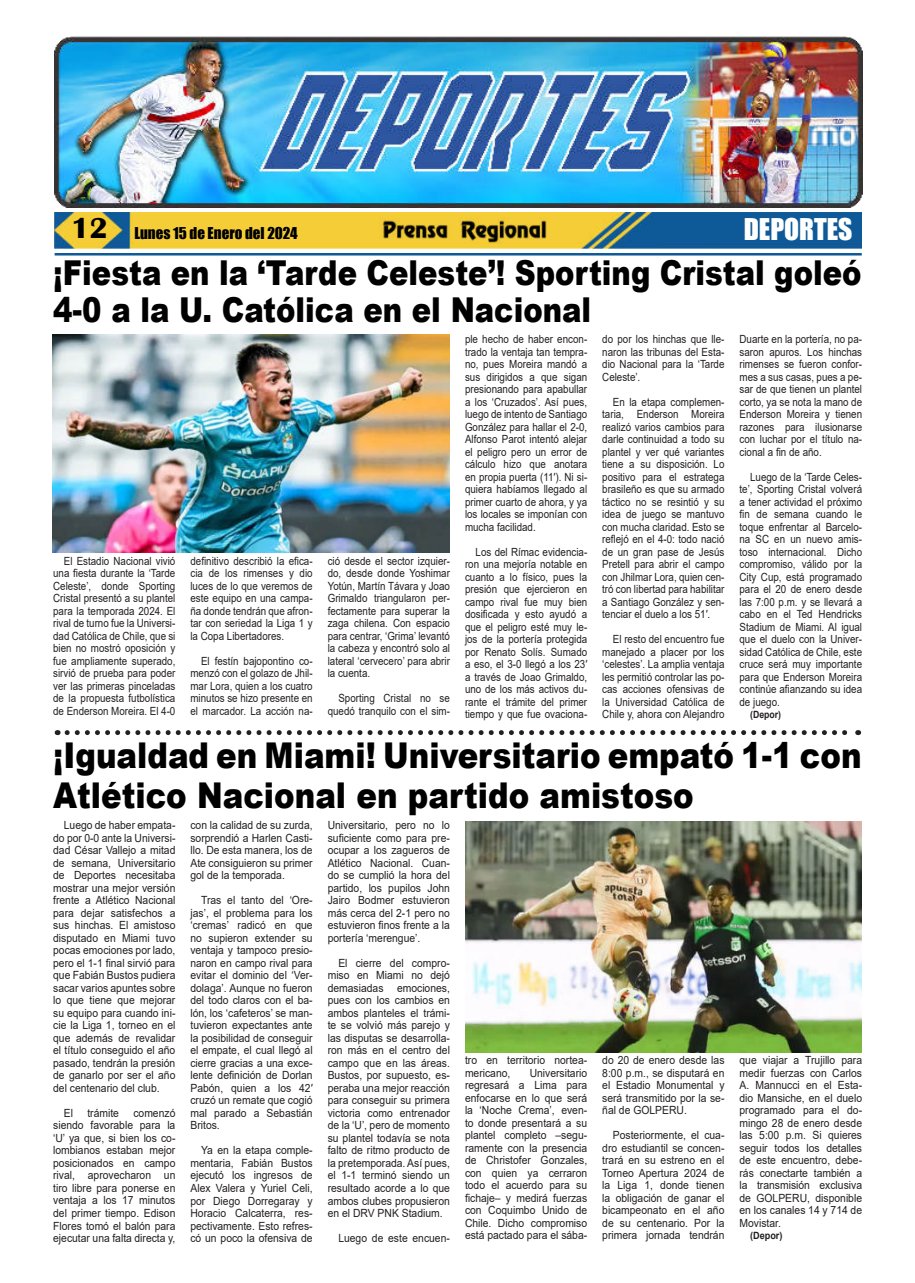
<style>
.page{position:relative;width:915px;height:1283px;background:#fff}
.page>*{position:absolute;margin:0;border:0;box-sizing:border-box;transform-origin:0 0}
.t1{font:900 35.5px/40px "Arial";color:#000;scale:.87 1}
.t2{font:900 34.25px/37.5px "Arial";color:#000;scale:.85 1}
.t3{font:27.5px "Impact";color:#fff}
.t4{font:15px "Impact";color:#000}
.t5{font:11.25px/12.5px "Arial";color:#231f20;text-align:justify;scale:.92 1}
.t6{font:11.25px/12.5px "Arial";color:#231f20;text-align:justify;scale:.87 1}
.t7{font:700 10px "Arial";color:#231f20;scale:.87 1}
.t8{font:700 10px "Arial";color:#231f20;scale:.91 1}
.s1{font-family:"Britannic";font-weight:700;font-size:30px}
</style>
<div class="page">
<img style="left:55px;top:212px;width:806px;height:36px">
<hr style="left:55px;top:253px;width:806px;height:2px;background:#0f5998">
<img style="left:379px;top:217px;width:170px;height:26px">
<img style="left:55px;top:37px;width:806px;height:170px">
<img style="left:53px;top:335px;width:397px;height:218px">
<svg style="left:67px;top:730px;width:791px;height:5px"></svg>
<img style="left:465px;top:821px;width:396px;height:231px">
<h3 class="t4" style="left:71px;top:225px;width:228px"><span class="s1">12</span> Lunes 15 de Enero del 2024</h3>
<h3 class="t3" style="left:743px;top:214px;width:110px">DEPORTES</h3>
<h2 class="t2" style="left:53px;top:257px;width:952px">¡Fiesta en la ‘Tarde Celeste’! Sporting Cristal goleó<br>4-0 a la U. Católica en el Nacional</h2>
<p class="t6" style="left:739px;top:333px;width:142px">Duarte en la portería, no pa&shy;saron apuros. Los hinchas rimenses se fueron confor&shy;mes a sus casas, pues a pe&shy;sar de que tienen un plantel corto, ya se nota la mano de Enderson Moreira y tienen razones para ilusionarse con luchar por el título na&shy;cional a fin de año.</p>
<p class="t6" style="left:739px;top:472px;width:142px;text-indent:11px">Luego de la ‘Tarde Celes&shy;te’, Sporting Cristal volverá a tener actividad el próximo fin de semana cuando le toque enfrentar al Barcelo&shy;na SC en un nuevo amis&shy;toso internacional. Dicho compromiso, válido por la City Cup, está programado para el 20 de enero desde las 7:00 p.m. y se llevará a cabo en el Ted Hendricks Stadium de Miami. Al igual que el duelo con la Univer&shy;sidad Católica de Chile, este cruce será muy importante para que Enderson Moreira continúe afianzando su idea de juego.</p>
<p class="t7" style="left:750px;top:711px;width:37px">(Depor)</p>
<h1 class="t1" style="left:53px;top:739px;width:930px">¡Igualdad en Miami! Universitario empató 1-1 con<br>Atlético Nacional en partido amistoso</h1>
<p class="t5" style="left:53px;top:820px;width:134px;text-indent:11px">Luego de haber empata&shy;do por 0-0 ante la Universi&shy;dad César Vallejo a mitad de semana, Universitario de Deportes necesitaba mostrar una mejor versión frente a Atlético Nacional para dejar satisfechos a sus hinchas. El amistoso disputado en Miami tuvo pocas emociones por lado, pero el 1-1 final sirvió para que Fabián Bustos pudiera sacar varios apuntes sobre lo que tiene que mejorar su equipo para cuando ini&shy;cie la Liga 1, torneo en el que además de revalidar el título conseguido el año pasado, tendrán la presión de ganarlo por ser el año del centenario del club.</p>
<p class="t5" style="left:64px;top:1106px;width:12px">El</p>
<p class="t5" style="left:87px;top:1106px;width:36px">trámite</p>
<p class="t6" style="left:602px;top:334px;width:142px">do por los hinchas que lle&shy;naron las tribunas del Esta&shy;dio Nacional para la ‘Tarde Celeste’.</p>
<p class="t6" style="left:602px;top:397px;width:142px;text-indent:11px">En la etapa complemen&shy;taria, Enderson Moreira realizó varios cambios para darle continuidad a todo su plantel y ver qué variantes tiene a su disposición. Lo positivo para el estratega brasileño es que su armado táctico no se resintió y su idea de juego se mantuvo con mucha claridad. Esto se reflejó en el 4-0: todo nació de un gran pase de Jesús Pretell para abrir el campo con Jhilmar Lora, quien cen&shy;tró con libertad para habilitar a Santiago González y sen&shy;tenciar el duelo a los 51′.</p>
<p class="t6" style="left:602px;top:633px;width:142px;text-indent:11px">El resto del encuentro fue manejado a placer por los ‘celestes’. La amplia ventaja les permitió controlar las po&shy;cas acciones ofensivas de la Universidad Católica de Chile y, ahora con Alejandro</p>
<p class="t6" style="left:465px;top:334px;width:142px">ple hecho de haber encon&shy;trado la ventaja tan tempra&shy;no, pues Moreira mandó a sus dirigidos a que sigan presionando para apabullar a los ‘Cruzados’. Así pues, luego de intento de Santiago González para hallar el 2-0, Alfonso Parot intentó alejar el peligro pero un error de cálculo hizo que anotara en propia puerta (11′). Ni si&shy;quiera habíamos llegado al primer cuarto de ahora, y ya los locales se imponían con mucha facilidad.</p>
<p class="t6" style="left:465px;top:547px;width:142px;text-indent:11px">Los del Rímac evidencia&shy;ron una mejoría notable en cuanto a lo físico, pues la presión que ejercieron en campo rival fue muy bien dosificada y esto ayudó a que el peligro esté muy le&shy;jos de la portería protegida por Renato Solís. Sumado a eso, el 3-0 llegó a los 23′ a través de Joao Grimaldo, uno de los más activos du&shy;rante el trámite del primer tiempo y que fue ovaciona-</p>
<p class="t6" style="left:53px;top:555px;width:142px;text-indent:11px">El Estadio Nacional vivió una fiesta durante la ‘Tarde Celeste’, donde Sporting Cristal presentó a su plantel para la temporada 2024. El rival de turno fue la Universi&shy;dad Católica de Chile, que si bien no mostró oposición y fue ampliamente superado, sirvió de prueba para poder ver las primeras pinceladas de la propuesta futbolística de Enderson Moreira. El 4-0</p>
<p class="t6" style="left:190px;top:554px;width:142px">definitivo describió la efica&shy;cia de los rimenses y dio luces de lo que veremos de este equipo en una campa&shy;ña donde tendrán que afron&shy;tar con seriedad la Liga 1 y la Copa Libertadores.</p>
<p class="t6" style="left:327px;top:554px;width:142px">ció desde el sector izquier&shy;do, desde donde Yoshimar Yotún, Martín Távara y Joao Grimaldo triangularon per&shy;fectamente para superar la zaga chilena. Con espacio para centrar, ‘Grima’ levantó la cabeza y encontró solo al lateral ‘cervecero’ para abrir la cuenta.</p>
<p class="t6" style="left:327px;top:693px;width:142px;text-align:right">Sporting Cristal no se quedó tranquilo con el sim-</p>
<p class="t6" style="left:190px;top:654px;width:142px;text-indent:11px">El festín bajopontino co&shy;menzó con el golazo de Jhil&shy;mar Lora, quien a los cuatro minutos se hizo presente en el marcador. La acción na-</p>
<p class="t5" style="left:190px;top:819px;width:134px">con la calidad de su zurda, sorprendió a Harlen Casti&shy;llo. De esta manera, los de Ate consiguieron su primer gol de la temporada.</p>
<p class="t5" style="left:190px;top:895px;width:134px;text-indent:11px">Tras el tanto del ‘Ore&shy;jas’, el problema para los ‘cremas’ radicó en que no supieron extender su ventaja y tampoco presio&shy;naron en campo rival para evitar el dominio del ‘Ver&shy;dolaga’. Aunque no fueron del todo claros con el ba&shy;lón, los ‘cafeteros’ se man&shy;tuvieron expectantes ante la posibilidad de conseguir el empate, el cual llegó al cierre gracias a una exce&shy;lente definición de Dorlan Pabón, quien a los 42′ cruzó un remate que cogió mal parado a Sebastián Britos.</p>
<p class="t5" style="left:190px;top:1144px;width:134px;text-indent:11px">Ya en la etapa comple&shy;mentaria, Fabián Bustos ejecutó los ingresos de Alex Valera y Yuriel Celi, por Diego Dorregaray y Horacio Calcaterra, res&shy;pectivamente. Esto refres&shy;có un poco la ofensiva de</p>
<p class="t5" style="left:327px;top:819px;width:134px">Universitario, pero no lo suficiente como para pre&shy;ocupar a los zagueros de Atlético Nacional. Cuan&shy;do se cumplió la hora del partido, los pupilos John Jairo Bodmer estuvieron más cerca del 2-1 pero no estuvieron finos frente a la portería ‘merengue’.</p>
<p class="t5" style="left:327px;top:958px;width:134px;text-indent:11px">El cierre del compro&shy;miso en Miami no dejó demasiadas emociones, pues con los cambios en ambos planteles el trámi&shy;te se volvió más parejo y las disputas se desarrolla&shy;ron más en el centro del campo que en las áreas.<br>Bustos, por supuesto, es&shy;peraba una mejor reacción para conseguir su primera victoria como entrenador de la ‘U’, pero de momento su plantel todavía se nota falto de ritmo producto de la pretemporada. Así pues, el 1-1 terminó siendo un resultado acorde a lo que ambos clubes propusieron en el DRV PNK Stadium.</p>
<p class="t5" style="left:338px;top:1233px;width:123px">Luego de este encuen-</p>
<p class="t5" style="left:602px;top:1055px;width:134px">do 20 de enero desde las 8:00 p.m., se disputará en el Estadio Monumental y será transmitido por la se&shy;ñal de GOLPERU.</p>
<p class="t5" style="left:602px;top:1129px;width:134px;text-indent:11px">Posteriormente, el cua&shy;dro estudiantil se concen&shy;trará en su estreno en el Torneo Apertura 2024 de la Liga 1, donde tienen la obligación de ganar el bicampeonato en el año de su centenario. Por la primera jornada tendrán</p>
<p class="t5" style="left:465px;top:1055px;width:134px">tro en territorio nortea&shy;mericano,</p>
<p class="t5" style="left:739px;top:1055px;width:135px">que viajar a Trujillo para medir fuerzas con Carlos A. Mannucci en el Esta&shy;dio Mansiche, en el duelo programado para el do&shy;mingo 28 de enero desde las 5:00 p.m. Si quieres seguir todos los detalles de este encuentro, debe&shy;rás conectarte también a la transmisión exclusiva de GOLPERU, disponible en los canales 14 y 714 de Movistar.</p>
<p class="t8" style="left:750px;top:1232px;width:37px">(Depor)</p>
<p class="t5" style="left:465px;top:1066px;width:134px;text-indent:65px">Universitario regresará a Lima para enfocarse en lo que será la ‘Noche Crema’, even&shy;to donde presentará a su plantel completo –segu&shy;ramente con la presencia de Christofer Gonzales, con quien ya cerraron todo el acuerdo para su fichaje– y medirá fuerzas con Coquimbo Unido de Chile. Dicho compromiso está pactado para el sába-</p>
<p class="t5" style="left:53px;top:1106px;width:134px;text-indent:80px">comenzó siendo favorable para la ‘U’ ya que, si bien los co&shy;lombianos estaban mejor posicionados en campo rival, aprovecharon un tiro libre para ponerse en ventaja a los 17 minutos del primer tiempo. Edison Flores tomó el balón para ejecutar una falta directa y,</p>
</div>
